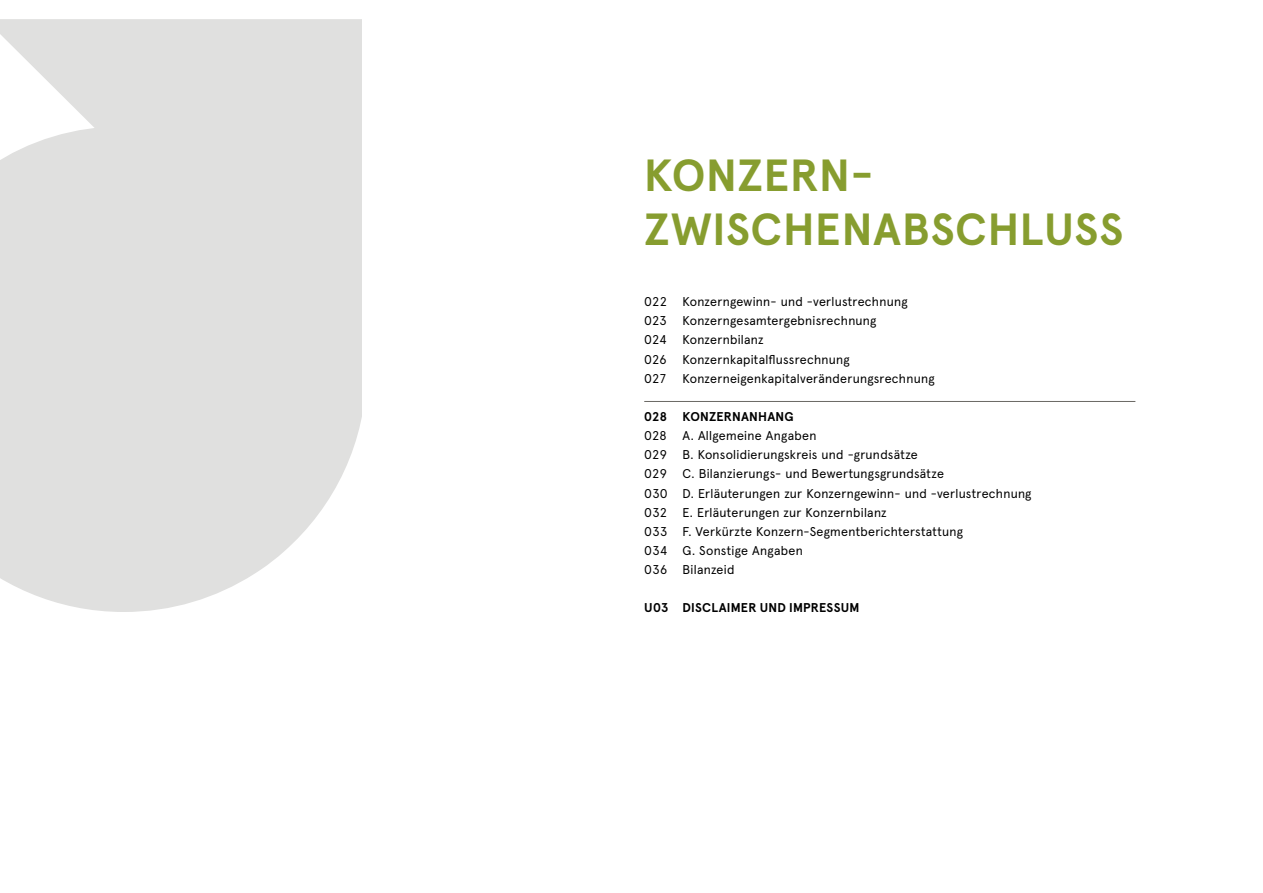
<style>
.page{position:relative;width:1263px;height:893px;background:#fff}
.page>*{position:absolute;margin:0;border:0;box-sizing:border-box;transform-origin:0 0}
.t1{font:700 45px/54px "Apercu Pro";letter-spacing:.015em;color:#879d2f}
.t2{font:12.75px/19.2px "Apercu Pro";letter-spacing:.02em;color:#000}
.t3{font:700 12.75px "Apercu Pro";letter-spacing:.015em;color:#000}
</style>
<div class="page">
<svg style="left:0;top:19px;width:1136px;height:383px"></svg>
<svg style="left:0;top:34px;width:456px;height:578px;fill:#e0e0df"></svg>
<hr style="left:644px;top:401px;width:491px;height:1px;background:#6a6864">
<h1 class="t1" style="left:644px;top:146px;width:481px">KONZERN-<br>ZWISCHENABSCHLUSS</h1>
<p class="t2" style="left:644px;top:291px;width:292px">022 Konzerngewinn- und -verlustrechnung<br>023 Konzerngesamtergebnisrechnung<br>024 Konzernbilanz<br>026 Konzernkapitalflussrechnung<br>027 Konzerneigenkapitalveränderungsrechnung</p>
<p class="t3" style="left:644px;top:407px;width:151px">028 KONZERNANHANG</p>
<p class="t2" style="left:644px;top:425px;width:389px">028 A. Allgemeine Angaben<br>029 B. Konsolidierungskreis und -grundsätze<br>029 C. Bilanzierungs- und Bewertungsgrundsätze<br>030 D. Erläuterungen zur Konzerngewinn- und -verlustrechnung 032 E. Erläuterungen zur Konzernbilanz<br>033 F. Verkürzte Konzern-Segmentberichterstattung<br>034 G. Sonstige Angaben<br>036 Bilanzeid</p>
<p class="t3" style="left:644px;top:598px;width:217px">U03 DISCLAIMER UND IMPRESSUM</p>
</div>
